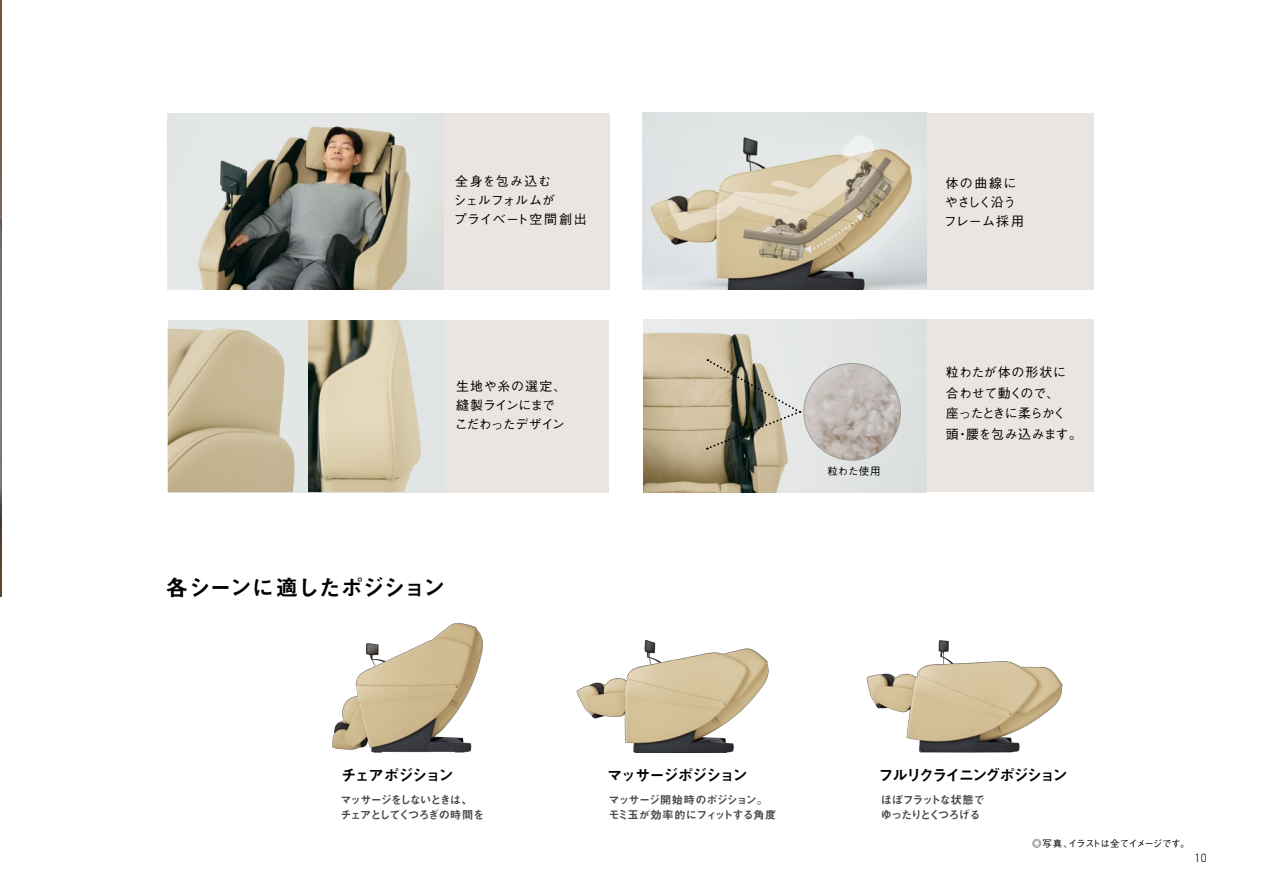
<style>
.page{position:relative;width:1263px;height:893px;background:#fff}
.page>*{position:absolute;margin:0;border:0;box-sizing:border-box;transform-origin:0 0}
.t1{font:22.35px "Midashi Go Pro MB31";letter-spacing:-.05em;color:#000}
.t2{font:15.6px "Midashi Go Pro MB31";letter-spacing:-.105em;color:#000}
.t3{font:15.6px "Midashi Go Pro MB31";letter-spacing:-.125em;color:#000}
.t4{font:500 12.9px/20.7px "Gothic BBB Pro";letter-spacing:-.005em;color:#000}
.t5{font:500 12.9px/19px "Gothic BBB Pro";letter-spacing:.035em;color:#000}
.t6{font:500 12.9px/19px "Gothic BBB Pro";letter-spacing:.015em;color:#000}
.t7{font:300 12.15px "DIN2014";color:#000}
.t8{font:11.25px/15.6px "Midashi Go Pro MB31";letter-spacing:-.09em;color:#4c4948}
.t9{font:11.25px/15.6px "Midashi Go Pro MB31";letter-spacing:-.065em;color:#4c4948}
.t10{font:500 10.5px "Gothic BBB Pro";letter-spacing:.02em;color:#000}
.t11{font:500 9.45px "Gothic BBB Pro";letter-spacing:-.07em;color:#000}
</style>
<div class="page">
<img style="left:0;top:0;width:1px;height:596px">
<div style="left:926px;top:320px;width:167px;height:172px;background:#eae5e1"></div>
<div style="left:926px;top:113px;width:167px;height:176px;background:#eae5e1"></div>
<div style="left:444px;top:113px;width:166px;height:176px;background:#eae5e1"></div>
<div style="left:444px;top:320px;width:165px;height:172px;background:#eae5e1"></div>
<img style="left:643px;top:113px;width:284px;height:176px">
<div style="left:305px;top:320px;width:139px;height:172px;background:#e0e4e4"></div>
<img style="left:308px;top:320px;width:113px;height:172px">
<div style="left:168px;top:320px;width:139px;height:172px;background:#e2e6e5"></div>
<img style="left:168px;top:328px;width:127px;height:164px">
<svg style="left:805px;top:214px;width:58px;height:39px;background:#c0ae8b"></svg>
<img style="left:167px;top:113px;width:277px;height:177px">
<img style="left:643px;top:320px;width:284px;height:172px">
<img style="left:804px;top:363px;width:96px;height:97px;border-radius:48px">
<svg style="left:706px;top:359px;width:94px;height:91px;background:#a5a08e"></svg>
<img style="left:332px;top:622px;width:151px;height:131px">
<img style="left:576px;top:639px;width:193px;height:115px">
<img style="left:866px;top:640px;width:197px;height:113px">
<p class="t5" style="left:453px;top:170px;width:135px">全身を包み込む<br>シェルフォルムが<br>プライベート空間創出</p>
<p class="t4" style="left:455px;top:375px;width:113px;line-height:19px">生地や糸の選定、縫製ラインにまでこだわったデザイン</p>
<h1 class="t1" style="left:166px;top:570px;width:281px">各シーンに適したポジション</h1>
<p class="t10" style="left:827px;top:462px;width:55px">粒わた使用</p>
<p class="t6" style="left:944px;top:172px;width:82px">体の曲線にやさしく沿うフレーム採用</p>
<p class="t4" style="left:946px;top:360px;width:138px">粒わたが体の形状に合わせて動くので、<br>座ったときに柔らかく<br>頭・腰を包み込みます。</p>
<p class="t2" style="left:341px;top:762px;width:114px">チェアポジション</p>
<p class="t2" style="left:607px;top:762px;width:142px">マッサージポジション</p>
<p class="t3" style="left:878px;top:762px;width:191px">フルリクライニングポジション</p>
<p class="t8" style="left:340px;top:790px;width:145px">マッサージをしないときは、チェアとしてくつろぎの時間を</p>
<p class="t9" style="left:608px;top:790px;width:169px">マッサージ開始時のポジション。モミ玉が効率的にフィットする角度</p>
<p class="t8" style="left:881px;top:790px;width:106px">ほぼフラットな状態でゆったりとくつろげる</p>
<p class="t11" style="left:1032px;top:835px;width:159px">◎写真、イラストは全てイメージです。</p>
<p class="t7" style="left:1194px;top:850px;width:14px">10</p>
</div>
